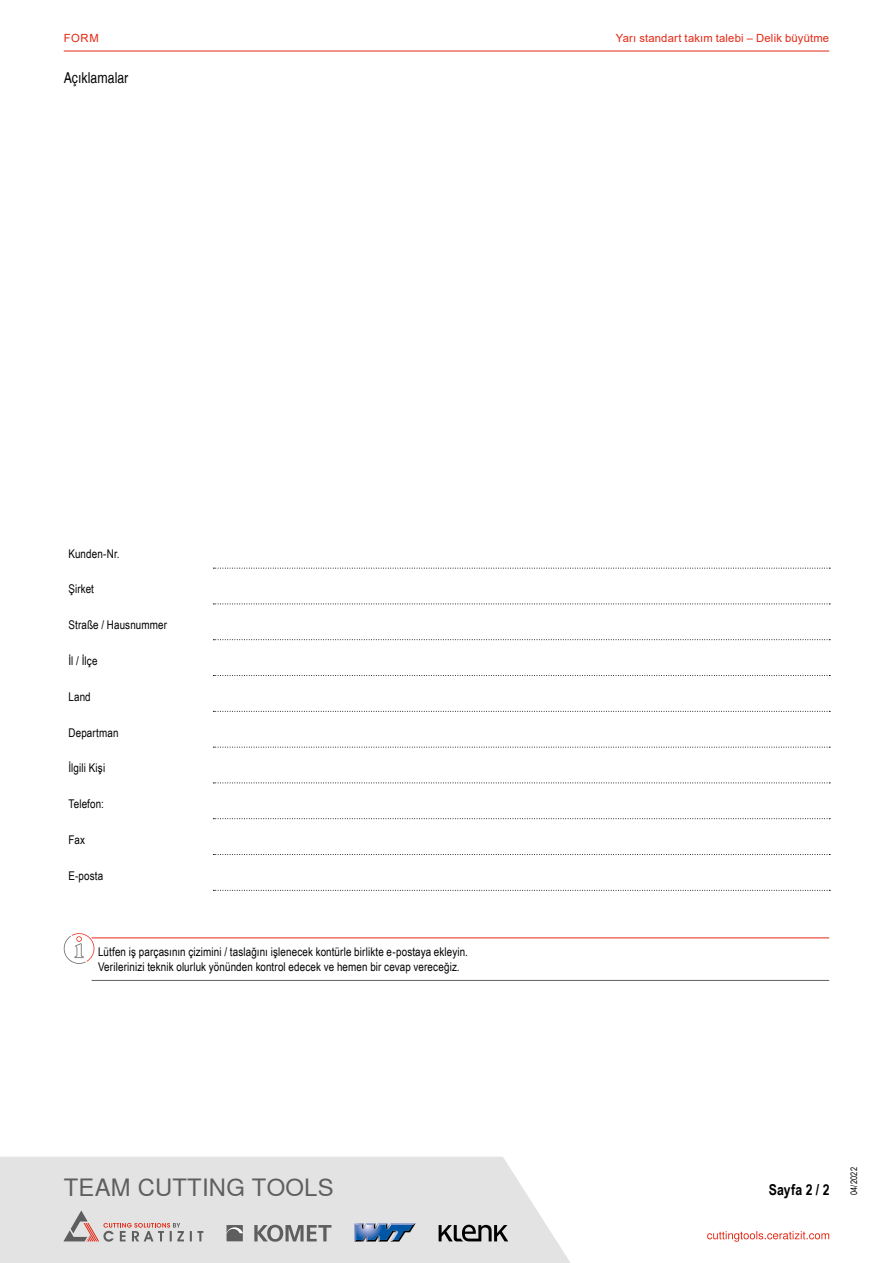
<style>
.page{position:relative;width:893px;height:1263px;background:#fff}
.page>*{position:absolute;margin:0;border:0;box-sizing:border-box;transform-origin:0 0}
.t1{font:23.85px "Nimbus Sans WNT Global";letter-spacing:.01em;color:#5f5e5e}
.t2{font:condensed 15px "Ceratizit Sans Global";letter-spacing:.005em;color:#000}
.t3{font:700 15px "Arial Narrow";letter-spacing:.01em;color:#000}
.t4{font:12px/14.4px "Arial Narrow";letter-spacing:.01em;color:#000}
.t5{font:11.25px "Arial";letter-spacing:.015em;color:#e52713}
.t6{font:9px "Arial Narrow";letter-spacing:.025em;color:#000}
</style>
<div class="page">
<hr style="left:64px;top:51px;width:765px;height:1px;background:#e52713">
<svg style="left:0;top:1157px;width:570px;height:106px;background:#e4e4e4"></svg>
<svg style="left:63px;top:1210px;width:140px;height:31px;background:#d2c8c8"></svg>
<svg style="left:254px;top:1225px;width:77px;height:17px"></svg>
<svg style="left:226px;top:1225px;width:17px;height:16px"></svg>
<svg style="left:439px;top:1225px;width:69px;height:16px"></svg>
<svg style="left:354px;top:1223px;width:62px;height:18px"></svg>
<svg style="left:707px;top:1231px;width:122px;height:11px"></svg>
<hr style="left:92px;top:937px;width:737px;height:1px;background:#e52713">
<hr style="left:92px;top:980px;width:737px;height:1px;background:#5f5e5e">
<svg style="left:64px;top:933px;width:30px;height:31px"></svg>
<svg style="left:213px;top:890px;width:617px;height:1px"></svg>
<svg style="left:213px;top:854px;width:617px;height:1px"></svg>
<svg style="left:213px;top:818px;width:617px;height:1px"></svg>
<svg style="left:213px;top:782px;width:617px;height:1px"></svg>
<svg style="left:213px;top:747px;width:617px;height:1px"></svg>
<svg style="left:213px;top:711px;width:617px;height:1px"></svg>
<svg style="left:213px;top:675px;width:617px;height:1px"></svg>
<svg style="left:213px;top:639px;width:617px;height:1px"></svg>
<svg style="left:213px;top:603px;width:617px;height:1px"></svg>
<svg style="left:213px;top:568px;width:617px;height:1px"></svg>
<p class="t5" style="left:64px;top:31px;width:36px">FORM</p>
<p class="t5" style="left:616px;top:31px;width:215px">Yarı standart takım talebi – Delik büyütme</p>
<p class="t2" style="left:64px;top:69px;width:66px">Açıklamalar</p>
<p class="t4" style="left:68px;top:546px;width:53px">Kunden-Nr.</p>
<p class="t4" style="left:68px;top:581px;width:27px">Şirket</p>
<p class="t4" style="left:68px;top:617px;width:100px">Straße / Hausnummer</p>
<p class="t4" style="left:68px;top:653px;width:31px">İl / İlçe</p>
<p class="t4" style="left:68px;top:689px;width:24px">Land</p>
<p class="t4" style="left:68px;top:725px;width:52px">Departman</p>
<p class="t4" style="left:68px;top:760px;width:38px">İlgili Kişi</p>
<p class="t4" style="left:68px;top:796px;width:37px">Telefon:</p>
<p class="t4" style="left:68px;top:832px;width:18px">Fax</p>
<p class="t4" style="left:68px;top:868px;width:36px">E-posta</p>
<p class="t4" style="left:98px;top:944px;width:371px">Lütfen iş parçasının çizimini / taslağını işlenecek kontürle birlikte e-postaya ekleyin.<br>Verilerinizi teknik olurluk yönünden kontrol edecek ve hemen bir cevap vereceğiz.</p>
<h1 class="t1" style="left:64px;top:1173px;width:271px">TEAM CUTTING TOOLS</h1>
<p class="t3" style="left:769px;top:1179px;width:62px">Sayfa 2 / 2</p>
<p class="t6" style="left:847px;top:1195px;width:30px;rotate:-90deg">04/2022</p>
</div>
